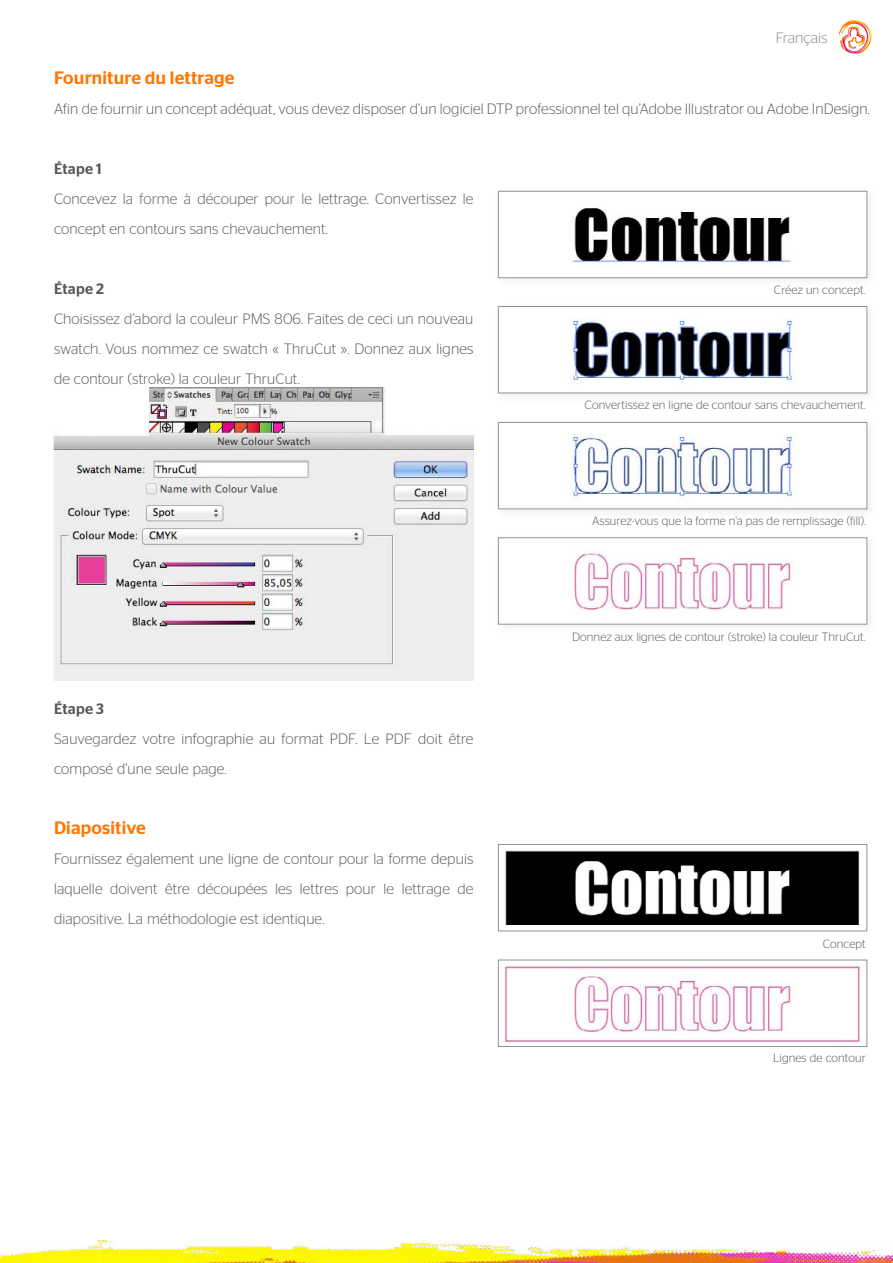
<style>
.page{position:relative;width:893px;height:1263px;background:#fff}
.page>*{position:absolute;margin:0;border:0;box-sizing:border-box;transform-origin:0 0}
.t1{font:500 18px "Stag Sans";letter-spacing:.01em;color:#ff7600}
.t2{font:300 15px/30px "Stag Sans";letter-spacing:.01em;color:#585858}
.t3{font:500 15px "Stag Sans";letter-spacing:.01em;color:#585858}
.t4{font:300 15px "Stag Sans";color:#888}
.t5{font:300 12px "Stag Sans";letter-spacing:.01em;color:#585858}
</style>
<div class="page">
<img style="left:0;top:1240px;width:893px;height:23px">
<svg style="left:839px;top:20px;width:33px;height:34px"></svg>
<img style="left:53px;top:387px;width:421px;height:294px">
<div style="left:492px;top:185px;width:387px;height:104px;background:#000;opacity:.07"></div>
<img style="left:500px;top:193px;width:365px;height:83px">
<div style="left:498px;top:191px;width:369px;height:87px;border:1px solid #939393"></div>
<div style="left:492px;top:300px;width:387px;height:105px;background:#000;opacity:.07"></div>
<img style="left:500px;top:308px;width:365px;height:83px">
<div style="left:498px;top:306px;width:369px;height:87px;border:1px solid #939393"></div>
<div style="left:492px;top:416px;width:387px;height:105px;background:#000;opacity:.07"></div>
<img style="left:500px;top:424px;width:365px;height:83px">
<div style="left:498px;top:422px;width:369px;height:87px;border:1px solid #939393"></div>
<div style="left:492px;top:532px;width:387px;height:104px;background:#000;opacity:.07"></div>
<img style="left:500px;top:539px;width:365px;height:83px">
<div style="left:498px;top:537px;width:369px;height:87px;border:1px solid #939393"></div>
<img style="left:505px;top:850px;width:355px;height:75px">
<div style="left:498px;top:844px;width:369px;height:87px;border:1px solid #939393"></div>
<img style="left:504px;top:965px;width:360px;height:78px">
<div style="left:498px;top:960px;width:369px;height:87px;border:1px solid #939393"></div>
<p class="t4" style="left:776px;top:30px;width:53px">Français</p>
<p class="t1" style="left:54px;top:67px;width:182px">Fourniture du lettrage</p>
<p class="t2" style="left:54px;top:94px;width:817px">Afin de fournir un concept adéquat, vous devez disposer d’un logiciel DTP professionnel tel qu’Adobe Illustrator ou Adobe InDesign.</p>
<p class="t3" style="left:54px;top:160px;width:49px">Étape 1</p>
<p class="t2" style="left:54px;top:184px;width:421px">Concevez la forme à découper pour le lettrage. Convertissez le concept en contours sans chevauchement.</p>
<p class="t3" style="left:54px;top:280px;width:52px">Étape 2</p>
<p class="t2" style="left:54px;top:304px;width:421px;text-align:justify">Choisissez d’abord la couleur PMS 806. Faites de ceci un nouveau swatch. Vous nommez ce swatch « ThruCut ». Donnez aux lignes de contour (stroke) la couleur ThruCut.</p>
<p class="t3" style="left:54px;top:700px;width:51px">Étape 3</p>
<p class="t2" style="left:54px;top:724px;width:421px">Sauvegardez votre infographie au format PDF. Le PDF doit être composé d’une seule page.</p>
<p class="t1" style="left:54px;top:817px;width:93px">Diapositive</p>
<p class="t2" style="left:54px;top:844px;width:421px;text-align:justify">Fournissez également une ligne de contour pour la forme depuis laquelle doivent être découpées les lettres pour le lettrage de diapositive. La méthodologie est identique.</p>
<p class="t5" style="left:774px;top:283px;width:93px">Créez un concept.</p>
<p class="t5" style="left:585px;top:398px;width:283px">Convertissez en ligne de contour sans chevauchement.</p>
<p class="t5" style="left:592px;top:514px;width:275px">Assurez-vous que la forme n’a pas de remplissage (fill).</p>
<p class="t5" style="left:572px;top:630px;width:295px">Donnez aux lignes de contour (stroke) la couleur ThruCut.</p>
<p class="t5" style="left:823px;top:937px;width:45px">Concept</p>
<p class="t5" style="left:773px;top:1051px;width:94px">Lignes de contour</p>
</div>
